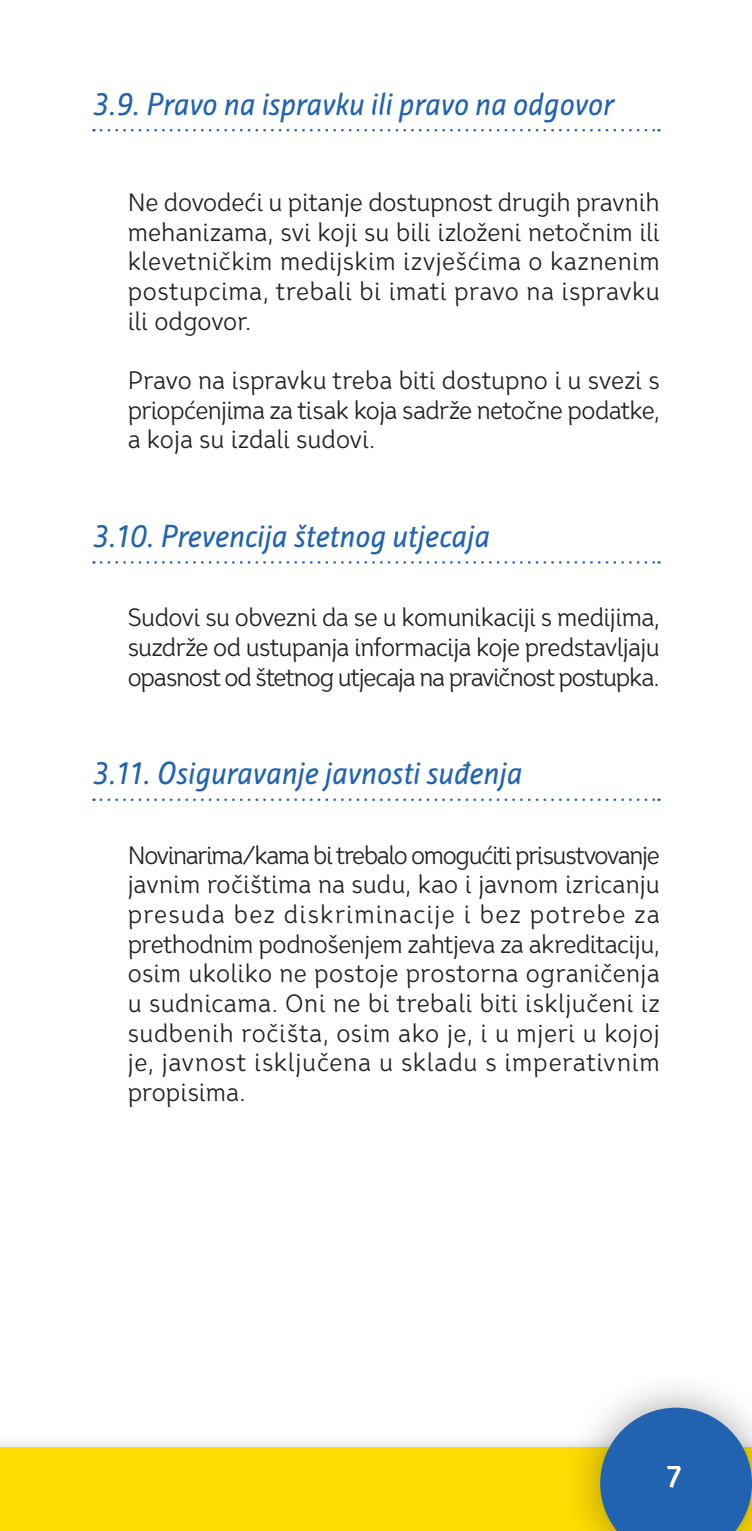
<style>
.page{position:relative;width:752px;height:1531px;background:#fff}
.page>*{position:absolute;margin:0;border:0;box-sizing:border-box;transform-origin:0 0}
.t1{font:italic 30px "Influ BG";letter-spacing:-.005em;color:#2163b0}
.t2{font:700 30px "Nioki BG";color:#fff}
.t3{font:25px/29.8px "Nioki BG";color:#231f20;text-align:justify}
</style>
<div class="page">
<div style="left:0;top:1433px;width:751px;height:98px;background:#231f20;opacity:.2"></div>
<div style="left:0;top:1447px;width:751px;height:84px;background:#ffdc01"></div>
<div style="left:560px;top:1368px;width:191px;height:163px;background:#231f20;opacity:.4"></div>
<svg style="left:600px;top:1407px;width:151px;height:124px"></svg>
<svg style="left:101px;top:129px;width:558px;height:2px"></svg>
<svg style="left:101px;top:561px;width:558px;height:3px"></svg>
<svg style="left:101px;top:798px;width:558px;height:3px"></svg>
<p class="t1" style="left:92px;top:85px;width:523px">3.9. Pravo na ispravku ili pravo na odgovor</p>
<p class="t3" style="left:128px;top:187px;width:533px">Ne dovodeći u pitanje dostupnost drugih pravnih mehanizama, svi koji su bili izloženi netočnim ili klevetničkim medijskim izvješćima o kaznenim postupcima, trebali bi imati pravo na ispravku ili odgovor.</p>
<p class="t3" style="left:128px;top:365px;width:533px">Pravo na ispravku treba biti dostupno i u svezi s priopćenjima za tisak koja sadrže netočne podatke, a koja su izdali sudovi.</p>
<p class="t1" style="left:92px;top:517px;width:399px">3.10. Prevencija štetnog utjecaja</p>
<p class="t3" style="left:128px;top:603px;width:533px">Sudovi su obvezni da se u komunikaciji s medijima, suzdrže od ustupanja informacija koje predstavljaju opasnost od štetnog utjecaja na pravičnost postupka.</p>
<p class="t1" style="left:92px;top:754px;width:431px">3.11. Osiguravanje javnosti suđenja</p>
<p class="t3" style="left:128px;top:840px;width:533px">Novinarima/kama bi trebalo omogućiti prisustvovanje javnim ročištima na sudu, kao i javnom izricanju presuda bez diskriminacije i bez potrebe za prethodnim podnošenjem zahtjeva za akreditaciju, osim ukoliko ne postoje prostorna ograničenja u sudnicama. Oni ne bi trebali biti isključeni iz sudbenih ročišta, osim ako je, i u mjeri u kojoj je, javnost isključena u skladu s imperativnim propisima.</p>
<p class="t2" style="left:666px;top:1458px;width:16px">7</p>
</div>
